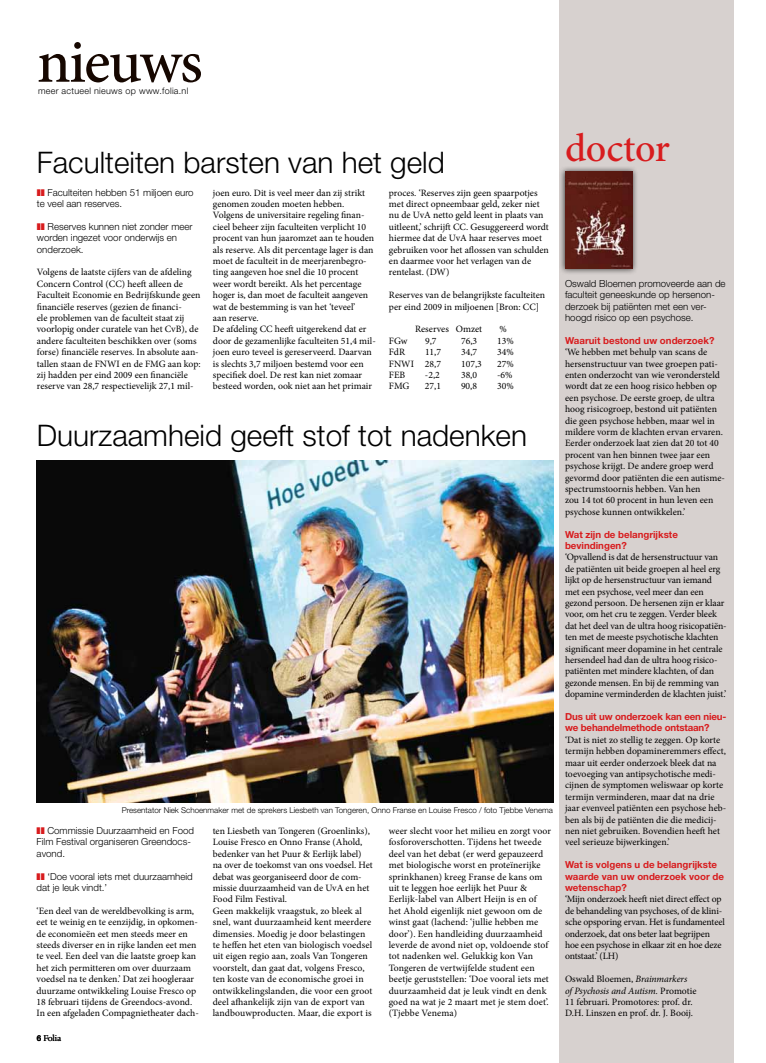
<style>
.page{position:relative;width:766px;height:1063px;background:#fff}
.page>*{position:absolute;margin:0;border:0;box-sizing:border-box;transform-origin:0 0}
.t1{font:500 61.7px "Minion Pro";letter-spacing:-.03em;color:#160700}
.t2{font:500 40px "Minion Pro";letter-spacing:-.01em;color:#d81c1e}
.t3{font:300 29.7px "Helvetica Neue LT Pro";color:#000}
.t4{font:9.8px "Dante";letter-spacing:-.02em;color:#000}
.t5{font:9.7px/11.4px "Minion Pro";color:#000}
.t6{font:300 9.7px/11.4px "Helvetica Neue LT Pro";color:#000}
.t7{font:700 9.7px/11.4px "Helvetica Neue LT Pro";color:#d81c1e}
.t8{font:300 9px "Helvetica Neue LT Pro";letter-spacing:.03em;color:#000}
.t9{font:300 8px "Helvetica Neue LT Pro";color:#000}
.s1{font-family:"Helvetica Neue LT Pro";font-weight:700;font-size:8.1px}
.s2{font-style:italic}
</style>
<div class="page">
<div style="left:558px;top:0;width:175px;height:1063px;background:#d7d1cf"></div>
<div style="left:558px;top:165px;width:80px;height:109px;background:#000;opacity:.72"></div>
<img style="left:565px;top:172px;width:67px;height:97px">
<img style="left:36px;top:460px;width:517px;height:343px">
<h1 class="t1" style="left:37px;top:20px;width:167px">nieuws</h1>
<p class="t8" style="left:38px;top:86px;width:152px">meer actueel nieuws op www.folia.nl</p>
<h3 class="t3" style="left:37px;top:144px;width:409px">Faculteiten barsten van het geld</h3>
<p class="t6" style="left:37px;top:186px;width:158px;text-indent:11px">Faculteiten hebben 51 miljoen euro te veel aan reserves.</p>
<p class="t6" style="left:37px;top:220px;width:157px;text-indent:11px">Reserves kunnen niet zonder meer worden ingezet voor onderwijs en onderzoek.</p>
<p class="t5" style="left:37px;top:267px;width:165px">Volgens de laatste cijfers van de afdeling Concern Control (CC) heeft alleen de Faculteit Economie en Bedrijfskunde geen financiële reserves (gezien de financi-<br>ële problemen van de faculteit staat zij voorlopig onder curatele van het CvB), de andere faculteiten beschikken over (soms forse) financiële reserves. In absolute aan&shy;tallen staan de FNWI en de FMG aan kop: zij hadden per eind 2009 een financiële reserve van 28,7 respectievelijk 27,1 mil-</p>
<p class="t5" style="left:213px;top:187px;width:164px">joen euro. Dit is veel meer dan zij strikt genomen zouden moeten hebben.<br>Volgens de universitaire regeling finan&shy;cieel beheer zijn faculteiten verplicht 10 procent van hun jaaromzet aan te houden als reserve. Als dit percentage lager is dan moet de faculteit in de meerjarenbegro&shy;ting aangeven hoe snel die 10 procent weer wordt bereikt. Als het percentage hoger is, dan moet de faculteit aangeven wat de bestemming is van het ‘teveel’<br>aan reserve.<br>De afdeling CC heeft uitgerekend dat er door de gezamenlijke faculteiten 51,4 mil&shy;joen euro teveel is gereserveerd. Daarvan is slechts 3,7 miljoen bestemd voor een specifiek doel. De rest kan niet zomaar besteed worden, ook niet aan het primair</p>
<p class="t5" style="left:389px;top:187px;width:161px">proces. ‘Reserves zijn geen spaarpotjes met direct opneembaar geld, zeker niet nu de UvA netto geld leent in plaats van uitleent,’ schrijft CC. Gesuggereerd wordt hiermee dat de UvA haar reserves moet gebruiken voor het aflossen van schulden en daarmee voor het verlagen van de rentelast. (DW)</p>
<p class="t5" style="left:389px;top:289px;width:158px">Reserves van de belangrijkste faculteiten per eind 2009 in miljoenen [Bron: CC]</p>
<p class="t5" style="left:415px;top:324px;width:69px">Reserves Omzet</p>
<p class="t5" style="left:499px;top:324px;width:9px">%</p>
<p class="t5" style="left:389px;top:335px;width:20px">FGw</p>
<p class="t5" style="left:425px;top:335px;width:13px">9,7</p>
<p class="t5" style="left:461px;top:335px;width:18px">76,3</p>
<p class="t5" style="left:497px;top:335px;width:18px">13%</p>
<p class="t5" style="left:389px;top:346px;width:18px">FdR</p>
<p class="t5" style="left:425px;top:346px;width:18px">11,7</p>
<p class="t5" style="left:461px;top:346px;width:18px">34,7</p>
<p class="t5" style="left:497px;top:346px;width:18px">34%</p>
<p class="t5" style="left:389px;top:358px;width:54px">FNWI 28,7</p>
<p class="t5" style="left:461px;top:358px;width:22px">107,3</p>
<p class="t5" style="left:497px;top:358px;width:18px">27%</p>
<p class="t5" style="left:389px;top:369px;width:18px">FEB</p>
<p class="t5" style="left:425px;top:369px;width:16px">-2,2</p>
<p class="t5" style="left:461px;top:369px;width:18px">38,0</p>
<p class="t5" style="left:497px;top:369px;width:17px">-6%</p>
<p class="t5" style="left:389px;top:381px;width:22px">FMG</p>
<p class="t5" style="left:425px;top:381px;width:18px">27,1</p>
<p class="t5" style="left:461px;top:381px;width:18px">90,8</p>
<p class="t5" style="left:497px;top:381px;width:18px">30%</p>
<h3 class="t3" style="left:37px;top:418px;width:491px">Duurzaamheid geeft stof tot nadenken</h3>
<p class="t9" style="left:122px;top:805px;width:432px">Presentator Niek Schoenmaker met de sprekers Liesbeth van Tongeren, Onno Franse en Louise Fresco / foto Tjebbe Venema</p>
<p class="t6" style="left:37px;top:825px;width:159px;text-indent:11px">Commissie Duurzaamheid en Food<br>Film Festival organiseren Greendocs&shy;avond.</p>
<p class="t6" style="left:37px;top:870px;width:158px;text-indent:11px">‘Doe vooral iets met duurzaamheid dat je leuk vindt.’</p>
<p class="t5" style="left:37px;top:905px;width:164px">‘Een deel van de wereldbevolking is arm, eet te weinig en te eenzijdig, in opkomen&shy;de economieën eet men steeds meer en steeds diverser en in rijke landen eet men te veel. Een deel van die laatste groep kan het zich permitteren om over duurzaam voedsel na te denken.’ Dat zei hoogleraar duurzame ontwikkeling Louise Fresco op 18 februari tijdens de Greendocs-avond.<br>In een afgeladen Compagnietheater dach-</p>
<p class="t4" style="left:37px;top:1033px;width:26px"><span class="s1">6</span> Folia</p>
<p class="t5" style="left:213px;top:825px;width:161px">ten Liesbeth van Tongeren (Groenlinks), Louise Fresco en Onno Franse (Ahold, bedenker van het Puur &amp; Eerlijk label) na over de toekomst van ons voedsel. Het debat was georganiseerd door de com&shy;missie duurzaamheid van de UvA en het Food Film Festival.<br>Geen makkelijk vraagstuk, zo bleek al snel, want duurzaamheid kent meerdere dimensies. Moedig je door belastingen te heffen het eten van biologisch voedsel uit eigen regio aan, zoals Van Tongeren voorstelt, dan gaat dat, volgens Fresco, ten koste van de economische groei in ontwikkelingslanden, die voor een groot deel afhankelijk zijn van de export van landbouwproducten. Maar, die export is</p>
<p class="t5" style="left:388px;top:825px;width:164px">weer slecht voor het milieu en zorgt voor fosforoverschotten. Tijdens het tweede deel van het debat (er werd gepauzeerd met biologische worst en proteïnerijke sprinkhanen) kreeg Franse de kans om uit te leggen hoe eerlijk het Puur &amp; Eerlijk-label van Albert Heijn is en of het Ahold eigenlijk niet gewoon om de winst gaat (lachend: ‘jullie hebben me door’). Een handleiding duurzaamheid leverde de avond niet op, voldoende stof tot nadenken wel. Gelukkig kon Van Tongeren de vertwijfelde student een beetje geruststellen: ‘Doe vooral iets met duurzaamheid dat je leuk vindt en denk goed na wat je 2 maart met je stem doet’. (Tjebbe Venema)</p>
<h2 class="t2" style="left:565px;top:122px;width:106px">doctor</h2>
<p class="t6" style="left:565px;top:277px;width:162px">Oswald Bloemen promoveerde aan de faculteit geneeskunde op hersenon&shy;derzoek bij patiënten met een ver&shy;hoogd risico op een psychose.</p>
<p class="t7" style="left:565px;top:334px;width:151px">Waaruit bestond uw onderzoek?</p>
<p class="t5" style="left:565px;top:346px;width:160px">‘We hebben met behulp van scans de hersenstructuur van twee groepen pati&shy;ënten onderzocht van wie verondersteld wordt dat ze een hoog risico hebben op een psychose. De eerste groep, de ultra hoog risicogroep, bestond uit patiënten die geen psychose hebben, maar wel in mildere vorm de klachten ervan ervaren.<br>Eerder onderzoek laat zien dat 20 tot 40 procent van hen binnen twee jaar een psychose krijgt. De andere groep werd gevormd door patiënten die een autisme&shy;spectrumstoornis hebben. Van hen<br>zou 14 tot 60 procent in hun leven een psychose kunnen ontwikkelen.’</p>
<p class="t7" style="left:565px;top:528px;width:114px">Wat zijn de belangrijkste bevindingen?</p>
<p class="t5" style="left:565px;top:552px;width:163px">‘Opvallend is dat de hersenstructuur van de patiënten uit beide groepen al heel erg lijkt op de hersenstructuur van iemand met een psychose, veel meer dan een gezond persoon. De hersenen zijn er klaar voor, om het cru te zeggen. Verder bleek dat het deel van de ultra hoog risicopatiën&shy;ten met de meeste psychotische klachten significant meer dopamine in het centrale hersendeel had dan de ultra hoog risico&shy;patiënten met mindere klachten, of dan gezonde mensen. En bij de remming van dopamine verminderden de klachten juist.’</p>
<p class="t7" style="left:565px;top:710px;width:163px">Dus uit uw onderzoek kan een nieu&shy;we behandelmethode ontstaan?</p>
<p class="t5" style="left:565px;top:734px;width:163px">‘Dat is niet zo stellig te zeggen. Op korte termijn hebben dopamineremmers effect, maar uit eerder onderzoek bleek dat na toevoeging van antipsychotische medi&shy;cijnen de symptomen weliswaar op korte termijn verminderen, maar dat na drie jaar evenveel patiënten een psychose heb&shy;ben als bij de patiënten die die medicij&shy;nen niet gebruiken. Bovendien heeft het veel serieuze bijwerkingen.’</p>
<p class="t7" style="left:565px;top:859px;width:160px">Wat is volgens u de belangrijkste waarde van uw onderzoek voor de wetenschap?</p>
<p class="t5" style="left:565px;top:894px;width:161px">‘Mijn onderzoek heeft niet direct effect op de behandeling van psychoses, of de klini&shy;sche opsporing ervan. Het is fundamenteel onderzoek, dat ons beter laat begrijpen hoe een psychose in elkaar zit en hoe deze ontstaat.’ (LH)</p>
<p class="t5" style="left:565px;top:973px;width:133px">Oswald Bloemen, <span class="s2">Brainmarkers of Psychosis and Autism.</span> Promotie 11 februari. Promotores: prof. dr.<br>D.H. Linszen en prof. dr. J. Booij.</p>
</div>
